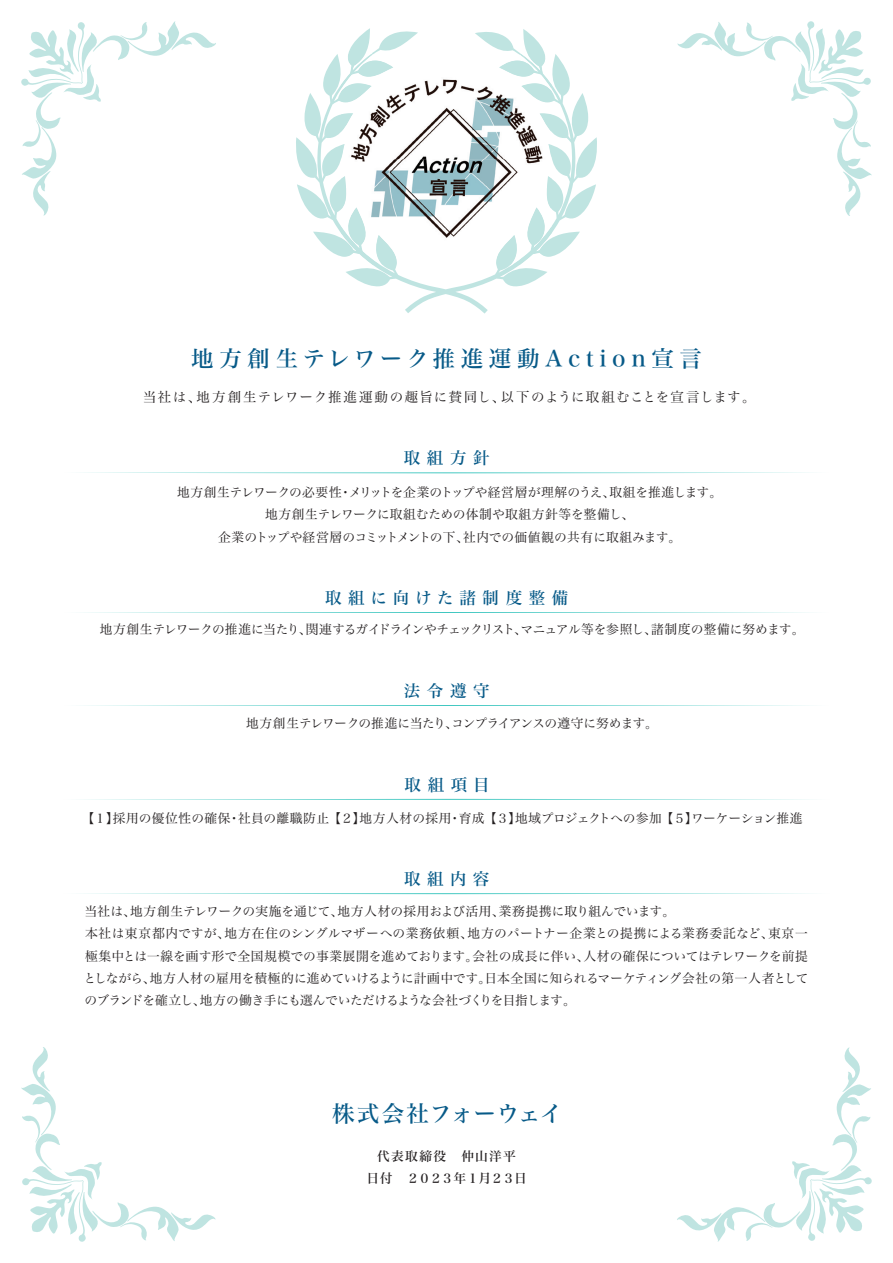
<style>
.page{position:relative;width:893px;height:1263px;background:#fff}
.page>*{position:absolute;margin:0;border:0;box-sizing:border-box;transform-origin:0 0}
.t1{font:22.5px "Hira Min Std N W5";letter-spacing:.25em;color:#075a88}
.t2{font:22.5px "Hira Min Std N W5";letter-spacing:.02em;color:#075a88}
.t3{font:16.5px "Hira Min Std N W5";letter-spacing:.4em;color:#075a88}
.t4{font:16.5px "Hira Min Std N W5";letter-spacing:.38em;color:#075a88}
.t5{font:13.5px "Hira Min Std N W3";letter-spacing:.085em;color:#231f20}
.t6{font:12.75px/22.4px "Hira Min Std N W3";letter-spacing:-.005em;color:#231f20;text-align:center}
.t7{font:12.75px "Hira Min Std N W3";letter-spacing:.015em;color:#231f20}
.t8{font:12.75px "Hira Min Std N W3";letter-spacing:-.035em;color:#231f20}
.t9{font:12.75px "Hira Min Std N W3";letter-spacing:-.045em;color:#231f20}
.t10{font:12.75px/22.4px "Hira Min Std N W5";color:#231f20;text-align:center}
</style>
<div class="page">
<svg style="left:296px;top:28px;width:301px;height:286px"></svg>
<svg style="left:21px;top:21px;width:195px;height:195px"></svg>
<svg style="left:677px;top:21px;width:195px;height:195px"></svg>
<svg style="left:677px;top:1047px;width:195px;height:195px"></svg>
<svg style="left:21px;top:1047px;width:195px;height:195px"></svg>
<svg style="left:84px;top:472px;width:725px;height:1px"></svg>
<svg style="left:84px;top:612px;width:725px;height:1px"></svg>
<svg style="left:84px;top:705px;width:725px;height:1px"></svg>
<img style="left:394px;top:54px;width:105px;height:198px">
<img style="left:341px;top:54px;width:53px;height:211px">
<img style="left:499px;top:54px;width:52px;height:211px">
<img style="left:393px;top:252px;width:106px;height:13px">
<svg style="left:84px;top:893px;width:725px;height:1px"></svg>
<svg style="left:84px;top:799px;width:725px;height:1px"></svg>
<h1 class="t1" style="left:191px;top:342px;width:512px">地方創生テレワーク推進運動Action宣言</h1>
<p class="t5" style="left:143px;top:387px;width:614px">当社は、地方創生テレワーク推進運動の趣旨に賛同し、以下のように取組むことを宣言します。</p>
<p class="t3" style="left:404px;top:446px;width:87px">取組方針</p>
<p class="t6" style="left:177px;top:481px;width:547px">地方創生テレワークの必要性・メリットを企業のトップや経営層が理解のうえ、取組を推進します。地方創生テレワークに取組むための体制や取組方針等を整備し、<br>企業のトップや経営層のコミットメントの下、社内での価値観の共有に取組みます。</p>
<p class="t4" style="left:325px;top:586px;width:245px">取組に向けた諸制度整備</p>
<p class="t8" style="left:100px;top:620px;width:706px">地方創生テレワークの推進に当たり、関連するガイドラインやチェックリスト、マニュアル等を参照し、諸制度の整備に努めます。</p>
<p class="t3" style="left:404px;top:679px;width:87px">法令遵守</p>
<p class="t9" style="left:246px;top:714px;width:413px">地方創生テレワークの推進に当たり、コンプライアンスの遵守に努めます。</p>
<p class="t3" style="left:405px;top:773px;width:87px">取組項目</p>
<p class="t7" style="left:82px;top:809px;width:722px">【１】採用の優位性の確保・社員の離職防止 【２】地方人材の採用・育成 【３】地域プロジェクトへの参加 【５】ワーケーション推進</p>
<p class="t3" style="left:404px;top:867px;width:87px">取組内容</p>
<p class="t6" style="left:83px;top:900px;width:727px;text-align:left">当社は、地方創生テレワークの実施を通じて、地方人材の採用および活用、業務提携に取り組んでいます。<br>本社は東京都内ですが、地方在住のシングルマザーへの業務依頼、地方のパートナー企業との提携による業務委託など、東京一極集中とは一線を画す形で全国規模での事業展開を進めております。会社の成長に伴い、人材の確保についてはテレワークを前提としながら、地方人材の雇用を積極的に進めていけるように計画中です。日本全国に知られるマーケティング会社の第一人者としてのブランドを確立し、地方の働き手にも選んでいただけるような会社づくりを目指します。</p>
<h1 class="t2" style="left:332px;top:1097px;width:232px">株式会社フォーウェイ</h1>
<p class="t10" style="left:366px;top:1144px;width:162px">代表取締役　仲山洋平<br>日付　２０２３年１月２３日</p>
</div>
